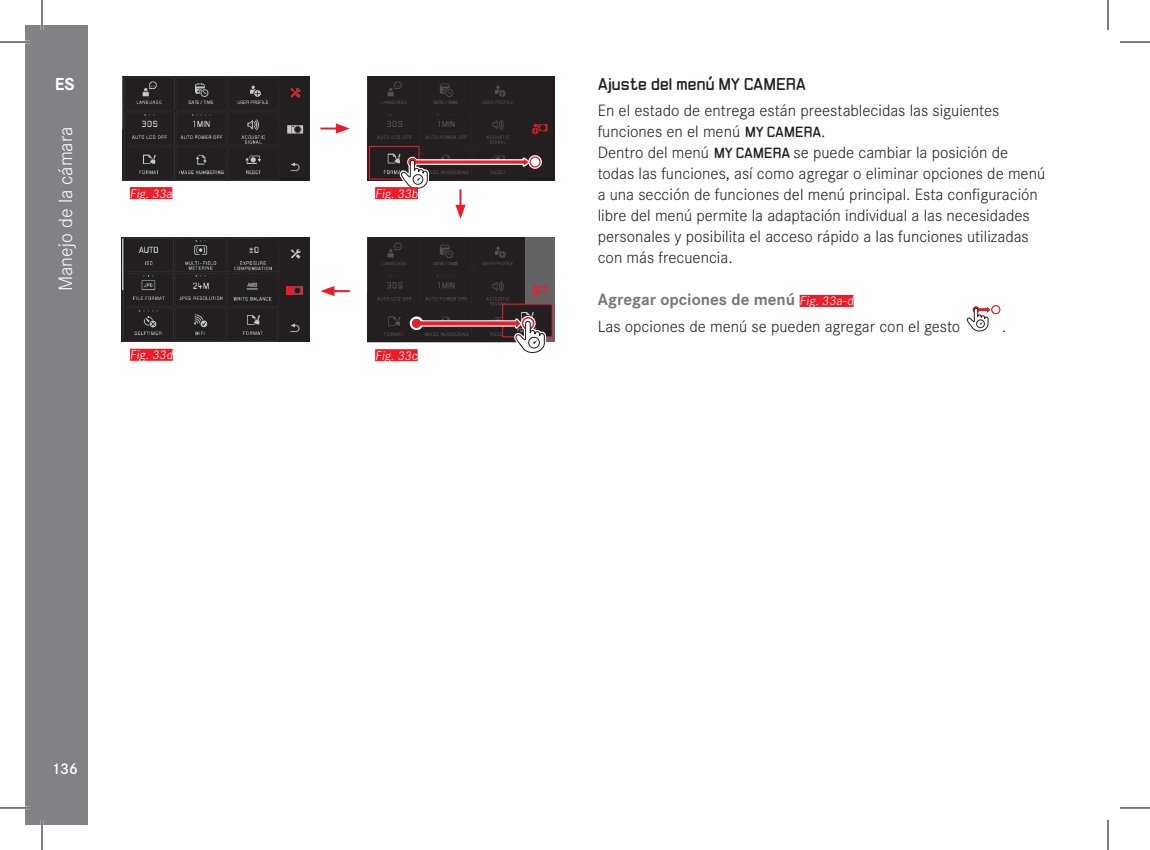
<style>
.page{position:relative;width:1150px;height:850px;background:#fff}
.page>*{position:absolute;margin:0;border:0;box-sizing:border-box;transform-origin:0 0}
.t1{font:300 20px "Corporate S";color:#fff}
.t2{font:700 18px "Corporate S";color:#fff}
.t3{font:300 17px/21px "Corporate S";color:#231f20}
.t4{font:600 16px "Corporate S";color:#fff}
.t5{font:15px "LG1050";letter-spacing:.02em;color:#231f20}
.t6{font:300 13px "Corporate S";color:#fff}
.s1{font-family:"LG1050";font-weight:400;font-size:13px}
.s2{font-weight:700;color:#76787b}
.s3{font-size:13px;color:#fff}
</style>
<div class="page">
<div style="left:25px;top:25px;width:62px;height:799px;background:#808285"></div>
<svg style="left:320px;top:123px;width:30px;height:11px"></svg>
<img style="left:122px;top:76px;width:187px;height:104px">
<div style="left:130px;top:187px;width:42px;height:12px;background:#ee1c28"></div>
<svg style="left:290px;top:88px;width:10px;height:9px"></svg>
<div style="left:367px;top:76px;width:187px;height:104px;background:#231f20"></div>
<svg style="left:532px;top:124px;width:15px;height:10px"></svg>
<img style="left:367px;top:77px;width:146px;height:103px">
<img style="left:380px;top:149px;width:37px;height:27px">
<div style="left:369px;top:146px;width:50px;height:33px;border:1px solid #ee1c28"></div>
<div style="left:528px;top:155px;width:14px;height:14px;border:3px solid #fff;border-radius:50%"></div>
<div style="left:530px;top:157px;width:10px;height:10px;background:#fff;border-radius:50%"></div>
<div style="left:529px;top:156px;width:12px;height:11px;border:1px solid #ee1c28;border-radius:50%"></div>
<svg style="left:400px;top:155px;width:132px;height:64px"></svg>
<div style="left:375px;top:187px;width:43px;height:12px;background:#ee1c28"></div>
<img style="left:122px;top:238px;width:187px;height:104px">
<svg style="left:320px;top:286px;width:30px;height:10px"></svg>
<div style="left:130px;top:349px;width:43px;height:12px;background:#ee1c28"></div>
<img style="left:239px;top:314px;width:31px;height:23px">
<hr style="left:122px;top:238px;width:1px;height:52px;background:#fff">
<svg style="left:286px;top:286px;width:16px;height:9px"></svg>
<div style="left:525px;top:238px;width:29px;height:104px;background:#636366"></div>
<svg style="left:532px;top:286px;width:15px;height:10px"></svg>
<img style="left:367px;top:238px;width:158px;height:104px">
<img style="left:504px;top:305px;width:47px;height:30px">
<div style="left:502px;top:303px;width:51px;height:34px;border:1px solid #ee1c28"></div>
<svg style="left:410px;top:316px;width:136px;height:38px"></svg>
<div style="left:375px;top:349px;width:43px;height:12px;background:#ee1c28"></div>
<div style="left:800px;top:295px;width:53px;height:12px;background:#ee1c28"></div>
<div style="left:990px;top:304px;width:11px;height:11px;border:2px solid #fff;border-radius:50%"></div>
<div style="left:991px;top:305px;width:9px;height:9px;border:1px solid #ee1c28;border-radius:50%"></div>
<svg style="left:966px;top:305px;width:27px;height:27px"></svg>
<hr style="left:0;top:41px;width:30px;height:2px;background:#fff">
<hr style="left:0;top:806px;width:30px;height:3px;background:#fff">
<hr style="left:41px;top:0;width:2px;height:30px;background:#fff">
<hr style="left:41px;top:819px;width:2px;height:30px;background:#fff">
<hr style="left:0;top:42px;width:30px;height:1px;background:#000">
<hr style="left:1120px;top:42px;width:30px;height:1px;background:#000">
<hr style="left:0;top:807px;width:30px;height:1px;background:#000">
<hr style="left:1120px;top:807px;width:30px;height:1px;background:#000">
<hr style="left:42px;top:0;width:1px;height:30px;background:#000">
<hr style="left:42px;top:819px;width:1px;height:30px;background:#000">
<hr style="left:1107px;top:0;width:1px;height:30px;background:#000">
<hr style="left:1107px;top:819px;width:1px;height:30px;background:#000">
<p class="t2" style="left:55px;top:70px;width:21px">ES</p>
<p class="t1" style="left:52px;top:291px;width:166px;rotate:-90deg">Manejo de la cámara</p>
<p class="t6" style="left:130px;top:184px;width:46px">Fig. 33a</p>
<p class="t6" style="left:375px;top:184px;width:47px">Fig. 33b</p>
<p class="t6" style="left:130px;top:346px;width:47px">Fig. 33d</p>
<p class="t6" style="left:375px;top:346px;width:46px">Fig. 33c</p>
<p class="t4" style="left:51px;top:756px;width:28px">136</p>
<p class="t5" style="left:598px;top:73px;width:209px">Ajuste del menú MY CAMERA</p>
<p class="t3" style="left:598px;top:99px;width:449px">En el estado de entrega están preestablecidas las siguientes funciones en el menú <span class="s1">MY CAMERA</span>.<br>Dentro del menú <span class="s1">MY CAMERA</span> se puede cambiar la posición de todas las funciones, así como agregar o eliminar opciones de menú a una sección de funciones del menú principal. Esta configuración libre del menú permite la adaptación individual a las necesidades personales y posibilita el acceso rápido a las funciones utilizadas con más frecuencia.</p>
<p class="t3" style="left:598px;top:285px;width:364px;line-height:26.6px"><span class="s2">Agregar opciones de menú</span> <span class="s3">Fig. 33a-d<br></span>Las opciones de menú se pueden agregar con el gesto</p>
<p class="t3" style="left:1002px;top:315px;width:6px">.</p>
</div>
